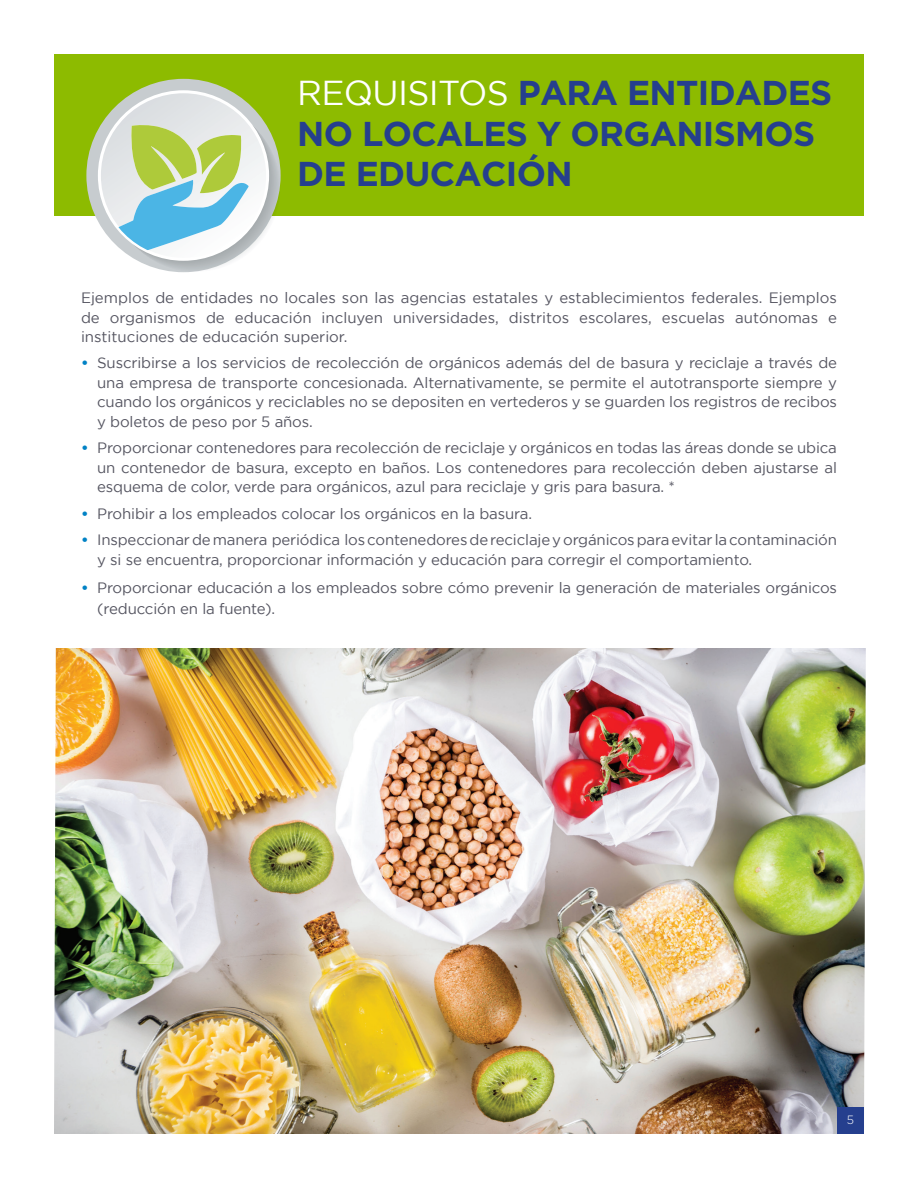
<style>
.page{position:relative;width:918px;height:1188px;background:#fff}
.page>*{position:absolute;margin:0;border:0;box-sizing:border-box;transform-origin:0 0}
.t1{font:700 34.5px/40.5px "Gotham";letter-spacing:-.02em;color:#253f8e}
.t2{font:15px/19.5px "Gotham";letter-spacing:-.01em;color:#555561;text-align:justify}
.t3{font:300 12px "Gotham";color:#fff}
.s1{font-weight:400;color:#fff}
.s2{font-weight:700;color:#0082c5}
</style>
<div class="page">
<div style="left:54px;top:54px;width:810px;height:162px;background:#8dbb00"></div>
<img style="left:54px;top:648px;width:812px;height:486px">
<svg style="left:86px;top:79px;width:195px;height:193px;background:#c5caca"></svg>
<svg style="left:99px;top:92px;width:169px;height:167px;background:#e8eaec"></svg>
<svg style="left:113px;top:124px;width:136px;height:134px;background:#b4d6bd"></svg>
<div style="left:837px;top:1107px;width:27px;height:27px;background:#253f8e"></div>
<p class="t1" style="left:297px;top:72px;width:537px"><span class="s1">REQUISITOS</span> PARA ENTIDADES<br>NO LOCALES Y ORGANISMOS<br>DE EDUCACIÓN</p>
<p class="t2" style="left:81px;top:288px;width:758px">Ejemplos de entidades no locales son las agencias estatales y establecimientos federales. Ejemplos de organismos de educación incluyen universidades, distritos escolares, escuelas autónomas e instituciones de educación superior.</p>
<p class="t2" style="left:97px;top:353px;width:741px;text-indent:-16px"><span class="s2">•</span> Suscribirse a los servicios de recolección de orgánicos además del de basura y reciclaje a través de una empresa de transporte concesionada. Alternativamente, se permite el autotransporte siempre y cuando los orgánicos y reciclables no se depositen en vertederos y se guarden los registros de recibos y boletos de peso por 5 años.</p>
<p class="t2" style="left:97px;top:438px;width:741px;text-indent:-16px"><span class="s2">•</span> Proporcionar contenedores para recolección de reciclaje y orgánicos en todas las áreas donde se ubica un contenedor de basura, excepto en baños. Los contenedores para recolección deben ajustarse al esquema de color, verde para orgánicos, azul para reciclaje y gris para basura. *</p>
<p class="t2" style="left:81px;top:504px;width:453px"><span class="s2">•</span> Prohibir a los empleados colocar los orgánicos en la basura.</p>
<p class="t2" style="left:97px;top:530px;width:741px;text-indent:-16px"><span class="s2">•</span> Inspeccionar de manera periódica los contenedores de reciclaje y orgánicos para evitar la contaminación y si se encuentra, proporcionar información y educación para corregir el comportamiento.</p>
<p class="t2" style="left:97px;top:577px;width:741px;line-height:21px;text-indent:-16px"><span class="s2">•</span> Proporcionar educación a los empleados sobre cómo prevenir la generación de materiales orgánicos (reducción en la fuente).</p>
<p class="t3" style="left:847px;top:1113px;width:9px">5</p>
</div>
